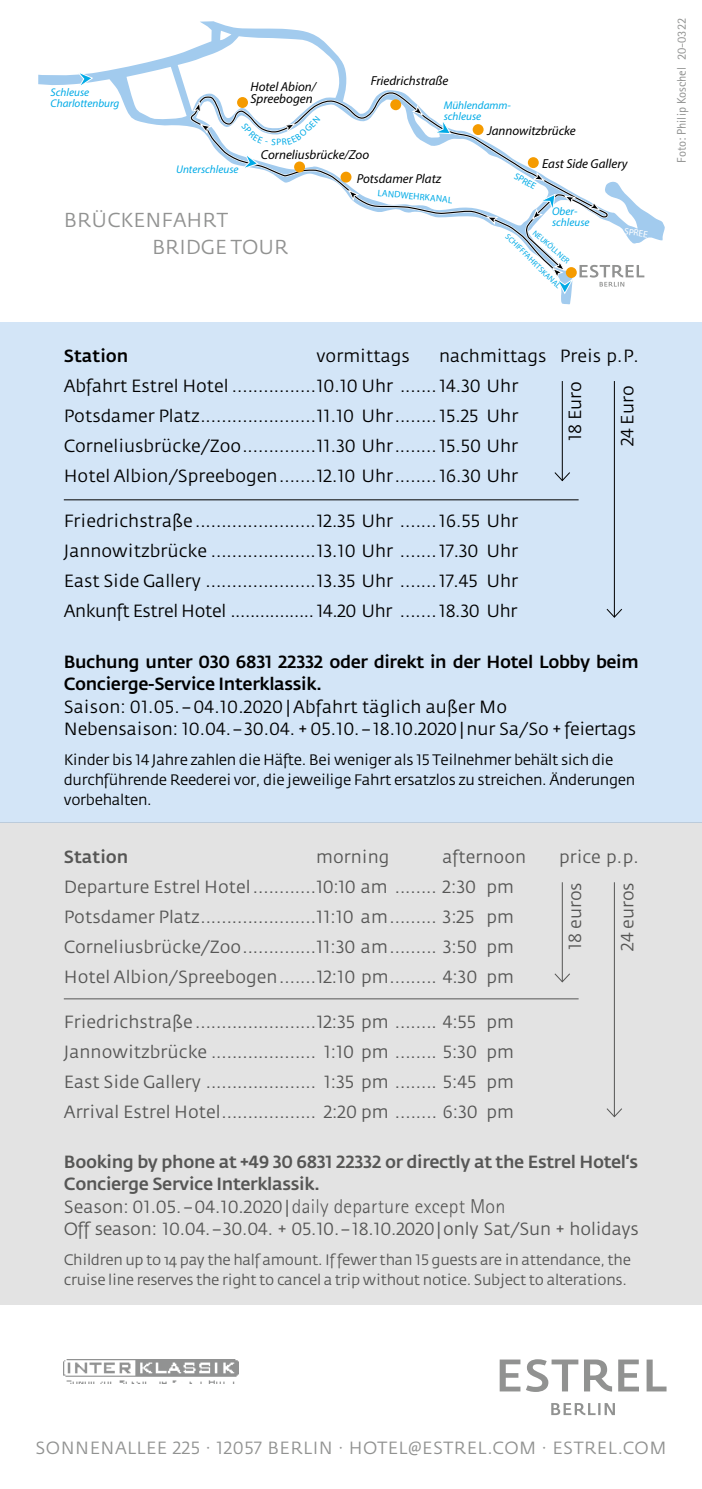
<style>
.page{position:relative;width:702px;height:1489px;background:#fff}
.page>*{position:absolute;margin:0;border:0;box-sizing:border-box;transform-origin:0 0}
.t1{font:300 20px "Rotis Sans Serif";letter-spacing:.01em;color:#565655}
.t2{font:20px/27.5px "Fedra Sans";letter-spacing:.01em;color:#919291}
.t3{font:17.5px/30px "Fedra Sans";color:#565655;text-align:justify}
.t4{font:17.5px/30px "Fedra Sans";color:#000}
.t5{font:500 17.5px/22.5px "Fedra Sans";letter-spacing:-.02em;color:#000}
.t6{font:500 17.5px/22.5px "Fedra Sans";letter-spacing:-.02em;color:#565655}
.t7{font:17.5px "Fedra Sans";letter-spacing:.03em;color:#919291}
.t8{font:500 17.5px "Fedra Sans";color:#000}
.t9{font:500 17.5px "Fedra Sans";color:#565655}
.t10{font:15px/20px "Fedra Sans";letter-spacing:-.02em;color:#000}
.t11{font:15px/20px "Fedra Sans";letter-spacing:-.02em;color:#565655}
.t12{font:italic 13px/11.2px "Myriad Pro";color:#000}
.t13{font:12.5px "Rotis Sans Serif";color:#919291}
.t14{font:italic 11.25px/11.2px "Myriad Pro";color:#00aae6}
.t15{font:9.25px "Myriad Pro";color:#00aae6}
.t16{font:9.25px "Myriad Pro";color:#fff}
.t17{font:8px "Myriad Pro";color:#00aae6}
.s1{font-family:"Fedra Sans Book SC"}
.s2{font-family:"Fedra Sans Medium SC";font-weight:400}
.s3{font-weight:400}
.s4{font-family:"Fedra Sans Book SC";font-weight:400}
.s5{font-family:"Fedra Sans";font-weight:400;font-size:17.5px}
.s6{font-family:"Fedra Sans Book SC";font-weight:400;font-size:17.5px}
</style>
<div class="page">
<div style="left:0;top:322px;width:702px;height:500px;background:#d3e5f7"></div>
<div style="left:0;top:822px;width:702px;height:482px;background:#e3e3e3"></div>
<img style="left:64px;top:1359px;width:175px;height:24px">
<svg style="left:499px;top:1359px;width:21px;height:32px"></svg>
<svg style="left:526px;top:1359px;width:52px;height:32px"></svg>
<svg style="left:584px;top:1359px;width:28px;height:32px"></svg>
<svg style="left:618px;top:1359px;width:21px;height:32px"></svg>
<svg style="left:646px;top:1359px;width:20px;height:32px"></svg>
<svg style="left:551px;top:1403px;width:64px;height:11px"></svg>
<svg style="left:38px;top:21px;width:627px;height:284px"></svg>
<svg style="left:188px;top:91px;width:420px;height:182px"></svg>
<svg style="left:192px;top:102px;width:9px;height:12px"></svg>
<svg style="left:200px;top:124px;width:12px;height:10px"></svg>
<svg style="left:411px;top:104px;width:12px;height:11px"></svg>
<svg style="left:532px;top:171px;width:12px;height:10px"></svg>
<svg style="left:587px;top:200px;width:13px;height:11px"></svg>
<svg style="left:564px;top:195px;width:12px;height:10px"></svg>
<svg style="left:486px;top:216px;width:13px;height:9px"></svg>
<svg style="left:348px;top:190px;width:12px;height:11px"></svg>
<svg style="left:240px;top:151px;width:19px;height:20px"></svg>
<svg style="left:75px;top:70px;width:18px;height:20px"></svg>
<svg style="left:431px;top:116px;width:20px;height:19px"></svg>
<svg style="left:532px;top:193px;width:24px;height:27px"></svg>
<svg style="left:552px;top:259px;width:92px;height:35px"></svg>
<div style="left:340px;top:172px;width:11px;height:10px;background:#f59b00;border-radius:50%"></div>
<div style="left:294px;top:161px;width:11px;height:11px;background:#f59b00;border-radius:50%"></div>
<div style="left:237px;top:97px;width:11px;height:11px;background:#f59b00;border-radius:50%"></div>
<div style="left:390px;top:99px;width:11px;height:11px;background:#f59b00;border-radius:50%"></div>
<div style="left:472px;top:124px;width:11px;height:11px;background:#f59b00;border-radius:50%"></div>
<div style="left:528px;top:157px;width:10px;height:11px;background:#f59b00;border-radius:50%"></div>
<div style="left:566px;top:267px;width:10px;height:11px;background:#f59b00;border-radius:50%"></div>
<hr style="left:562px;top:381px;width:1px;height:99px;background:#000">
<svg style="left:554px;top:471px;width:16px;height:10px"></svg>
<hr style="left:614px;top:381px;width:1px;height:236px;background:#000">
<svg style="left:606px;top:608px;width:16px;height:10px"></svg>
<hr style="left:562px;top:882px;width:1px;height:99px;background:#565655">
<svg style="left:554px;top:972px;width:16px;height:10px"></svg>
<hr style="left:614px;top:882px;width:1px;height:234px;background:#565655">
<svg style="left:606px;top:1107px;width:16px;height:10px"></svg>
<hr style="left:64px;top:499px;width:514px;height:1px;background:#000">
<hr style="left:64px;top:998px;width:514px;height:1px;background:#565655">
<svg style="left:241px;top:115px;width:79px;height:30px"></svg>
<p class="t14" style="left:51px;top:86px;width:70px">Schleuse<br>Charlottenburg</p>
<p class="t14" style="left:176px;top:164px;width:64px">Unterschleuse</p>
<p class="t12" style="left:250px;top:81px;width:67px">Hotel Abion/<br>Spreebogen</p>
<p class="t12" style="left:370px;top:75px;width:79px">Friedrichstraße</p>
<p class="t14" style="left:443px;top:99px;width:69px">Mühlendamm&shy;schleuse</p>
<p class="t12" style="left:261px;top:148px;width:110px">Corneliusbrücke/Zoo</p>
<p class="t12" style="left:356px;top:173px;width:86px">Potsdamer Platz</p>
<p class="t15" style="left:378px;top:187px;width:77px;rotate:5deg">LANDWEHRKANAL</p>
<p class="t12" style="left:487px;top:125px;width:90px">Jannowitzbrücke</p>
<p class="t12" style="left:542px;top:158px;width:87px">East Side Gallery</p>
<p class="t15" style="left:517px;top:170px;width:25px;rotate:30deg">SPREE</p>
<p class="t2" style="left:152px;top:206px;width:138px;text-indent:-88px">BRÜCKENFAHRT<br>BRIDGE TOUR</p>
<p class="t14" style="left:552px;top:205px;width:39px">Ober&shy;schleuse</p>
<p class="t17" style="left:537px;top:228px;width:48px;rotate:41deg">NEUKÖLLNER</p>
<p class="t16" style="left:625px;top:225px;width:25px;rotate:9deg">SPREE</p>
<p class="t17" style="left:510px;top:232px;width:76px;rotate:44deg">SCHIFFFAHRTSKANAL</p>
<p class="t8" style="left:64px;top:346px;width:66px">Station</p>
<p class="t4" style="left:316px;top:342px;width:95px">vormittags</p>
<p class="t4" style="left:64px;top:342px;width:576px;text-indent:375px">nachmittags Preis p.P.<br>Abfahrt Estrel Hotel ................<span class="s1">10.10</span> Uhr ....... <span class="s1">14.30</span> Uhr<br>Potsdamer Platz......................<span class="s1">11.10</span> Uhr........ <span class="s1">15.25</span> Uhr Corneliusbrücke/Zoo..............<span class="s1">11.30</span> Uhr........ <span class="s1">15.50</span> Uhr<br>Hotel Albion/Spreebogen.......<span class="s1">12.10</span> Uhr........ <span class="s1">16.30</span> Uhr</p>
<p class="t4" style="left:64px;top:507px;width:456px;text-align:justify">Friedrichstraße .......................<span class="s1">12.35</span> Uhr ....... <span class="s1">16.55</span> Uhr Jannowitzbrücke ....................<span class="s1">13.10</span> Uhr ....... <span class="s1">17.30</span> Uhr East Side Gallery .....................<span class="s1">13.35</span> Uhr ....... <span class="s1">17.45</span> Uhr Ankunft Estrel Hotel ................. <span class="s1">14.20</span> Uhr ....... <span class="s1">18.30</span> Uhr</p>
<p class="t5" style="left:64px;top:650px;width:576px">Buchung unter <span class="s2">030 6831 22332</span> oder direkt in der Hotel Lobby beim Concierge-Service Interklassik.<br><span class="s3">Saison:</span> <span class="s4">01.05. – 04.10.2020</span><span class="s3">|Abfahrt täglich außer Mo<br>Nebensaison:</span> <span class="s4">10.04. – 30.04.</span> <span class="s3">+</span> <span class="s4">05.10. – 18.10.2020</span><span class="s3">|nur Sa/So + feiertags</span></p>
<p class="t10" style="left:64px;top:750px;width:573px">Kinder bis <span class="s1">14</span> Jahre zahlen die Häfte. Bei weniger als <span class="s1">15</span> Teilnehmer behält sich die durchführende Reederei vor, die jeweilige Fahrt ersatzlos zu streichen. Änderungen vorbehalten.</p>
<p class="t4" style="left:560px;top:441px;width:61px;rotate:-90deg"><span class="s1">18</span> Euro</p>
<p class="t4" style="left:612px;top:446px;width:62px;rotate:-90deg"><span class="s1">24</span> Euro</p>
<p class="t9" style="left:64px;top:846px;width:66px">Station</p>
<p class="t3" style="left:316px;top:842px;width:75px">morning</p>
<p class="t3" style="left:442px;top:842px;width:85px">afternoon</p>
<p class="t3" style="left:559px;top:842px;width:81px">price p.p.</p>
<p class="t3" style="left:64px;top:871px;width:451px">Departure Estrel Hotel............<span class="s1">10:10</span> am ........ <span class="s1">2:30</span> pm Potsdamer Platz......................<span class="s1">11:10</span> am......... <span class="s1">3:25</span> pm Corneliusbrücke/Zoo..............<span class="s1">11:30</span> am......... <span class="s1">3:50</span> pm Hotel Albion/Spreebogen.......<span class="s1">12:10</span> pm......... <span class="s1">4:30</span> pm</p>
<p class="t3" style="left:64px;top:1006px;width:451px">Friedrichstraße .......................<span class="s1">12:35</span> pm ........ <span class="s1">4:55</span> pm Jannowitzbrücke .................... <span class="s1">1:10</span> pm ........ <span class="s1">5:30</span> pm East Side Gallery ..................... <span class="s1">1:35</span> pm ........ <span class="s1">5:45</span> pm Arrival Estrel Hotel.................. <span class="s1">2:20</span> pm ........ <span class="s1">6:30</span> pm</p>
<p class="t6" style="left:64px;top:1150px;width:575px">Booking by phone at +<span class="s2">49 30 6831 22332</span> or directly at the Estrel Hotel‘s<br>Concierge Service Interklassik.</p>
<p class="t1" style="left:64px;top:1194px;width:443px"><span class="s5">Season:</span> <span class="s6">01.05. – 04.10.2020</span><span class="s5">|</span>daily departure except Mon</p>
<p class="t3" style="left:64px;top:1214px;width:576px">Off season: <span class="s1">10.04. – 30.04.</span> + <span class="s1">05.10. – 18.10.2020</span>|only Sat/Sun + holidays</p>
<p class="t11" style="left:64px;top:1250px;width:568px">Children up to 14 pay the half amount. If fewer than <span class="s1">15</span> guests are in attendance, the cruise line reserves the right to cancel a trip without notice. Subject to alterations.</p>
<p class="t3" style="left:560px;top:949px;width:69px;rotate:-90deg"><span class="s1">18</span> euros</p>
<p class="t3" style="left:612px;top:950px;width:70px;rotate:-90deg"><span class="s1">24</span> euros</p>
<p class="t13" style="left:674px;top:163px;width:146px;rotate:-90deg">Foto: Philip Koschel 20-0322</p>
<p class="t7" style="left:35px;top:1437px;width:632px">SONNENALLEE <span class="s1">225</span> · <span class="s1">12057</span> BERLIN · HOTEL@ESTREL.COM · ESTREL.COM</p>
</div>
